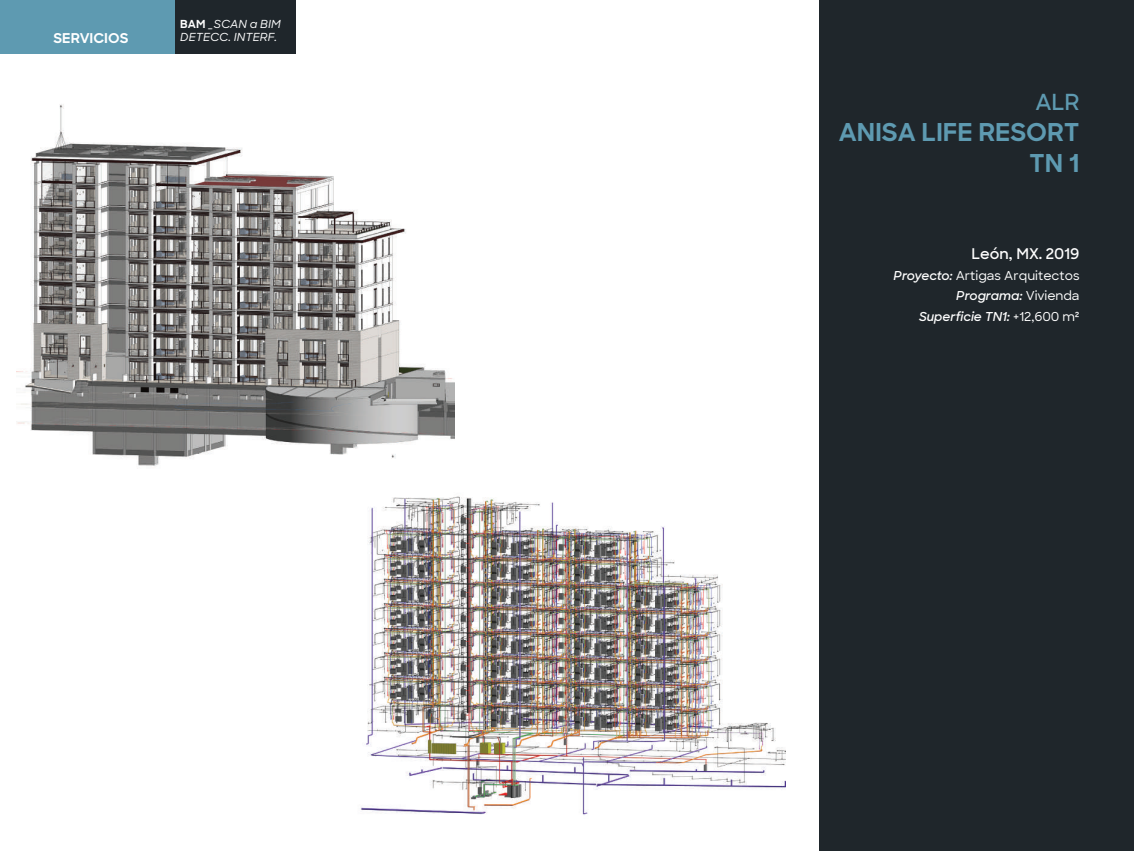
<style>
.page{position:relative;width:1134px;height:851px;background:#fff}
.page>*{position:absolute;margin:0;border:0;box-sizing:border-box;transform-origin:0 0}
.t1{font:700 25px/31px "Sharp Sans";letter-spacing:-.005em;color:#5e9ab1;text-align:right}
.t2{font:600 22.5px "Sharp Sans";color:#5e9ab1}
.t3{font:600 15px "Sharp Sans";color:#fff}
.t4{font:700 13.75px "Sharp Sans";color:#fff}
.t5{font:500 12.5px/20.5px "Sharp Sans";letter-spacing:.005em;color:#fff;text-align:right}
.t6{font:italic 500 11.25px/13.1px "Sharp Sans";color:#fff}
.s1{font-weight:700;font-style:normal}
.s2{font-weight:600;font-style:italic}
</style>
<div class="page">
<div style="left:0;top:0;width:175px;height:53px;background:#5e9ab1"></div>
<div style="left:819px;top:0;width:315px;height:850px;background:#1f262b"></div>
<div style="left:175px;top:0;width:121px;height:53px;background:#1f262b"></div>
<img style="left:17px;top:104px;width:437px;height:362px">
<img style="left:348px;top:449px;width:438px;height:366px">
<p class="t4" style="left:54px;top:27px;width:76px">SERVICIOS</p>
<p class="t6" style="left:180px;top:17px;width:102px"><span class="s1">BAM</span> _SCAN a BIM<br>DETECC. INTERF.</p>
<h2 class="t2" style="left:1036px;top:85px;width:46px">ALR</h2>
<h1 class="t1" style="left:839px;top:115px;width:242px">ANISA LIFE RESORT<br>TN 1</h1>
<p class="t3" style="left:971px;top:243px;width:110px">León, MX. 2019</p>
<p class="t5" style="left:894px;top:264px;width:187px"><span class="s2">Proyecto:</span> Artigas Arquitectos<br><span class="s2">Programa:</span> Vivienda<br><span class="s2">Superficie TN1:</span> +12,600 m²</p>
</div>
